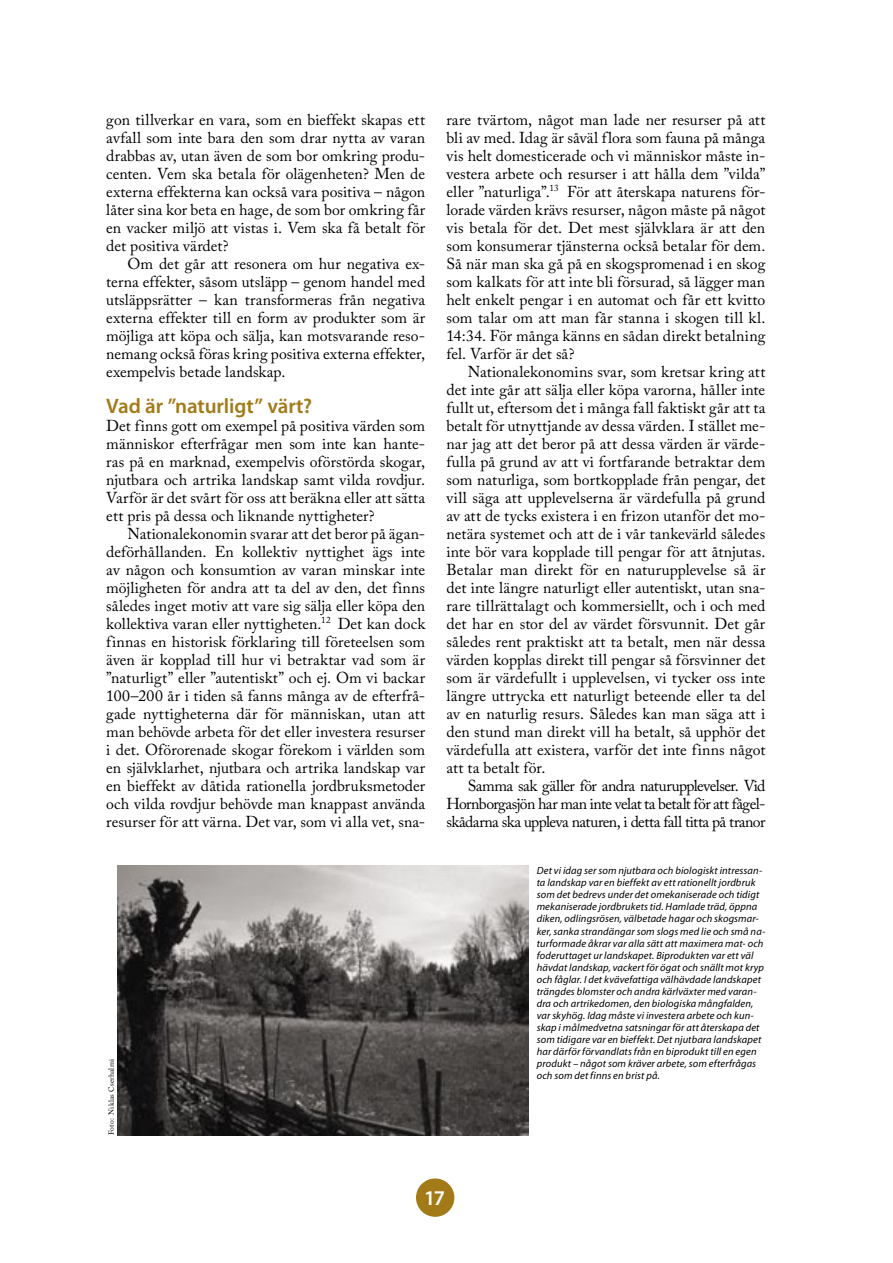
<style>
.page{position:relative;width:893px;height:1263px;background:#fff}
.page>*{position:absolute;margin:0;border:0;box-sizing:border-box;transform-origin:0 0}
.t1{font:600 21px "Myriad Pro";letter-spacing:-.005em;color:#a27a18}
.t2{font:600 21px "Myriad Pro";color:#fff}
.t3{font:15.75px/18px "Adobe Caslon Pro";letter-spacing:.005em;color:#000;text-align:justify}
.t4{font:italic 10.5px/12px "Myriad Pro";letter-spacing:.015em;color:#000}
.t5{font:7.5px "Adobe Caslon Pro";letter-spacing:.025em;color:#000}
</style>
<div class="page">
<div style="left:417px;top:1179px;width:37px;height:37px;background:#a27a18;border-radius:50%"></div>
<div style="left:416px;top:1178px;width:38px;height:39px;border:2px solid #a27a18;border-radius:50%"></div>
<img style="left:118px;top:865px;width:410px;height:270px">
<p class="t3" style="left:106px;top:110px;width:320px">gon tillverkar en vara, som en bieffekt skapas ett avfall som inte bara den som drar nytta av varan drabbas av, utan även de som bor omkring produ&shy;centen. Vem ska betala för olägenheten? Men de externa effekterna kan också vara positiva – någon låter sina kor beta en hage, de som bor omkring får en vacker miljö att vistas i. Vem ska få betalt för det positiva värdet?</p>
<p class="t3" style="left:106px;top:254px;width:320px;text-indent:21px">Om det går att resonera om hur negativa ex&shy;terna effekter, såsom utsläpp – genom handel med utsläppsrätter – kan transformeras från negativa externa effekter till en form av produkter som är möjliga att köpa och sälja, kan motsvarande reso&shy;nemang också föras kring positiva externa effekter, exempelvis betade landskap.</p>
<h1 class="t1" style="left:106px;top:394px;width:207px">Vad är ”naturligt” värt?</h1>
<p class="t3" style="left:106px;top:416px;width:320px">Det finns gott om exempel på positiva värden som människor efterfrågar men som inte kan hante&shy;ras på en marknad, exempelvis oförstörda skogar, njutbara och artrika landskap samt vilda rovdjur.<br>Varför är det svårt för oss att beräkna eller att sätta ett pris på dessa och liknande nyttigheter?</p>
<p class="t3" style="left:106px;top:524px;width:320px;text-indent:21px">Nationalekonomin svarar att det beror på ägan&shy;deförhållanden. En kollektiv nyttighet ägs inte av någon och konsumtion av varan minskar inte möjligheten för andra att ta del av den, det finns således inget motiv att vare sig sälja eller köpa den kollektiva varan eller nyttigheten.<sup>12</sup> Det kan dock finnas en historisk förklaring till företeelsen som även är kopplad till hur vi betraktar vad som är ”naturligt” eller ”autentiskt” och ej. Om vi backar 100–200 år i tiden så fanns många av de efterfrå&shy;gade nyttigheterna där för människan, utan att man behövde arbeta för det eller investera resurser i det. Oförorenade skogar förekom i världen som en självklarhet, njutbara och artrika landskap var en bieffekt av dåtida rationella jordbruksmetoder och vilda rovdjur behövde man knappast använda resurser för att värna. Det var, som vi alla vet, sna-</p>
<p class="t5" style="left:107px;top:1135px;width:77px;rotate:-90deg">Foto: Niklas Cserhalmi</p>
<p class="t3" style="left:446px;top:110px;width:320px">rare tvärtom, något man lade ner resurser på att bli av med. Idag är såväl flora som fauna på många vis helt domesticerade och vi människor måste in&shy;vestera arbete och resurser i att hålla dem ”vilda” eller ”naturliga”.<sup>13</sup> För att återskapa naturens för&shy;lorade värden krävs resurser, någon måste på något vis betala för det. Det mest självklara är att den som konsumerar tjänsterna också betalar för dem.<br>Så när man ska gå på en skogspromenad i en skog som kalkats för att inte bli försurad, så lägger man helt enkelt pengar i en automat och får ett kvitto som talar om att man får stanna i skogen till kl.<br>14:34. För många känns en sådan direkt betalning fel. Varför är det så?</p>
<p class="t3" style="left:446px;top:362px;width:320px;text-indent:21px">Nationalekonomins svar, som kretsar kring att det inte går att sälja eller köpa varorna, håller inte fullt ut, eftersom det i många fall faktiskt går att ta betalt för utnyttjande av dessa värden. I stället me&shy;nar jag att det beror på att dessa värden är värde&shy;fulla på grund av att vi fortfarande betraktar dem som naturliga, som bortkopplade från pengar, det vill säga att upplevelserna är värdefulla på grund av att de tycks existera i en frizon utanför det mo&shy;netära systemet och att de i vår tankevärld således inte bör vara kopplade till pengar för att åtnjutas.<br>Betalar man direkt för en naturupplevelse så är det inte längre naturligt eller autentiskt, utan sna&shy;rare tillrättalagt och kommersiellt, och i och med det har en stor del av värdet försvunnit. Det går således rent praktiskt att ta betalt, men när dessa värden kopplas direkt till pengar så försvinner det som är värdefullt i upplevelsen, vi tycker oss inte längre uttrycka ett naturligt beteende eller ta del av en naturlig resurs. Således kan man säga att i den stund man direkt vill ha betalt, så upphör det värdefulla att existera, varför det inte finns något att ta betalt för.</p>
<p class="t3" style="left:446px;top:776px;width:320px;text-indent:21px">Samma sak gäller för andra naturupplevelser. Vid Hornborgasjön har man inte velat ta betalt för att fågel&shy;skådarna ska uppleva naturen, i detta fall titta på tranor</p>
<p class="t4" style="left:537px;top:865px;width:230px">Det vi idag ser som njutbara och biologiskt intressan&shy;ta landskap var en bieffekt av ett rationellt jordbruk som det bedrevs under det omekaniserade och tidigt mekaniserade jordbrukets tid. Hamlade träd, öppna diken, odlingsrösen, välbetade hagar och skogsmar&shy;ker, sanka strandängar som slogs med lie och små na&shy;turformade åkrar var alla sätt att maximera mat- och foderuttaget ur landskapet. Biprodukten var ett väl hävdat landskap, vackert för ögat och snällt mot kryp och fåglar. I det kvävefattiga välhävdade landskapet trängdes blomster och andra kärlväxter med varan&shy;dra och artrikedomen, den biologiska mångfalden, var skyhög. Idag måste vi investera arbete och kun&shy;skap i målmedvetna satsningar för att återskapa det som tidigare var en bieffekt. Det njutbara landskapet har därför förvandlats från en biprodukt till en egen produkt – något som kräver arbete, som efterfrågas och som det finns en brist på.</p>
<h1 class="t2" style="left:424px;top:1186px;width:22px">17</h1>
</div>
